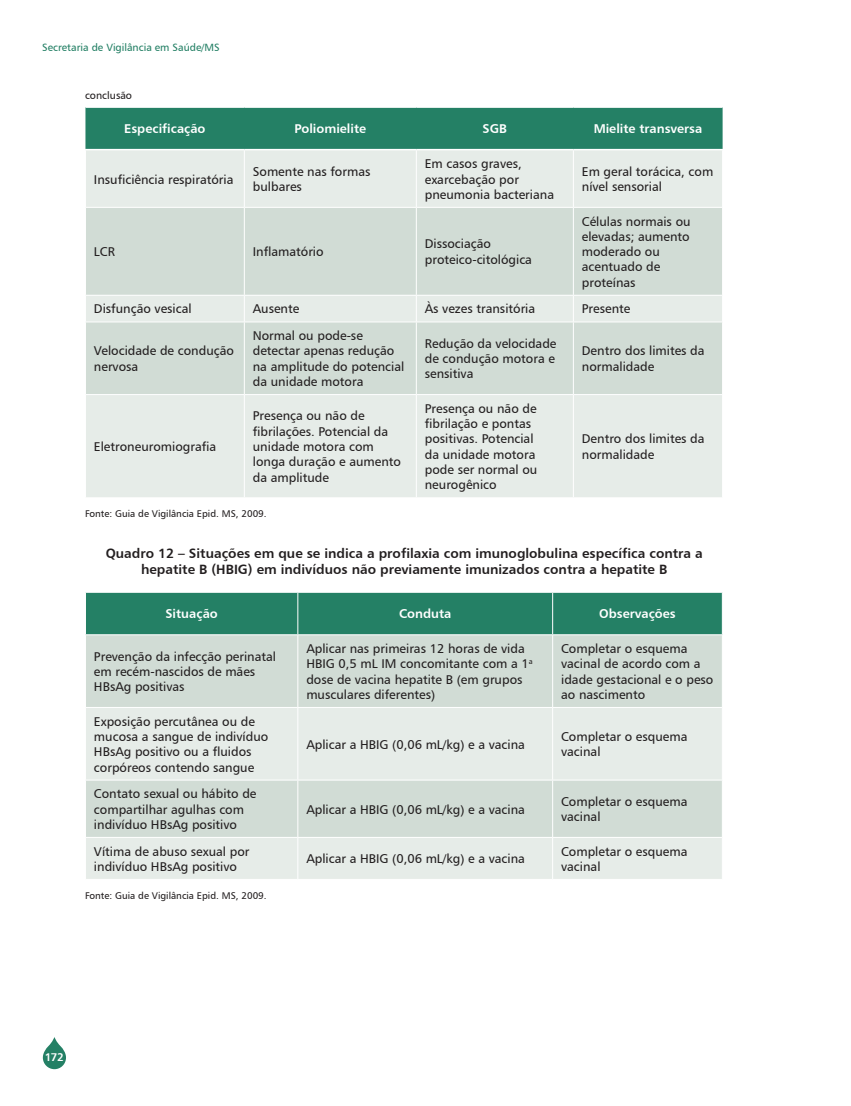
<style>
.page{position:relative;width:851px;height:1106px;background:#fff}
.page>*{position:absolute;margin:0;border:0;box-sizing:border-box;transform-origin:0 0}
.t1{font:13.5px/16.2px "Humanist 777 BT Bold B";color:#231f20;text-align:center}
.t2{font:12.75px/15.3px "Humanist 777 BT Roman B";color:#231f20}
.t3{font:12.75px "Humanist 777 BT Bold B";color:#fff}
.t4{font:11.25px "Humanist 777 BT Bold B";color:#fff}
.t5{font:10.5px "Humanist 777 BT Roman B";color:#248065}
.t6{font:10.5px "Humanist 777 BT Roman B";color:#231f20}
.t7{font:9.75px "Humanist 777 BT Roman B";color:#231f20}
</style>
<div class="page">
<svg style="left:43px;top:1037px;width:23px;height:32px"></svg>
<div style="left:85px;top:108px;width:637px;height:41px;background:#248065"></div>
<div style="left:86px;top:150px;width:636px;height:347px;background:#e6ece8"></div>
<svg style="left:86px;top:208px;width:636px;height:186px;background:#d4ded7"></svg>
<hr style="left:244px;top:150px;width:1px;height:57px;background:#fff">
<hr style="left:416px;top:150px;width:1px;height:57px;background:#fff">
<hr style="left:573px;top:150px;width:1px;height:57px;background:#fff">
<hr style="left:85px;top:207px;width:159px;height:1px;background:#fff">
<hr style="left:244px;top:207px;width:172px;height:1px;background:#fff">
<hr style="left:244px;top:208px;width:1px;height:87px;background:#fff">
<hr style="left:416px;top:207px;width:157px;height:1px;background:#fff">
<hr style="left:416px;top:208px;width:1px;height:87px;background:#fff">
<hr style="left:573px;top:207px;width:149px;height:1px;background:#fff">
<hr style="left:573px;top:208px;width:1px;height:87px;background:#fff">
<hr style="left:85px;top:295px;width:159px;height:1px;background:#fff">
<hr style="left:244px;top:295px;width:172px;height:1px;background:#fff">
<svg style="left:244px;top:296px;width:1px;height:25px"></svg>
<hr style="left:416px;top:295px;width:157px;height:1px;background:#fff">
<svg style="left:416px;top:296px;width:1px;height:25px"></svg>
<hr style="left:573px;top:295px;width:149px;height:1px;background:#fff">
<svg style="left:573px;top:296px;width:1px;height:25px"></svg>
<hr style="left:85px;top:321px;width:159px;height:1px;background:#fff">
<hr style="left:244px;top:321px;width:172px;height:1px;background:#fff">
<hr style="left:244px;top:322px;width:1px;height:72px;background:#fff">
<hr style="left:416px;top:321px;width:157px;height:1px;background:#fff">
<hr style="left:416px;top:322px;width:1px;height:72px;background:#fff">
<hr style="left:573px;top:321px;width:149px;height:1px;background:#fff">
<hr style="left:573px;top:322px;width:1px;height:72px;background:#fff">
<hr style="left:85px;top:394px;width:159px;height:1px;background:#fff">
<hr style="left:244px;top:394px;width:172px;height:1px;background:#fff">
<hr style="left:244px;top:395px;width:1px;height:102px;background:#fff">
<hr style="left:416px;top:394px;width:157px;height:1px;background:#fff">
<hr style="left:416px;top:395px;width:1px;height:102px;background:#fff">
<hr style="left:573px;top:394px;width:149px;height:1px;background:#fff">
<hr style="left:573px;top:395px;width:1px;height:102px;background:#fff">
<div style="left:86px;top:593px;width:635px;height:41px;background:#248065"></div>
<div style="left:86px;top:635px;width:635px;height:72px;background:#d1dcd5"></div>
<svg style="left:86px;top:708px;width:635px;height:171px;background:#dfe6e1"></svg>
<hr style="left:297px;top:592px;width:1px;height:42px;background:#fff">
<hr style="left:552px;top:592px;width:1px;height:42px;background:#fff">
<hr style="left:297px;top:635px;width:1px;height:72px;background:#fff">
<hr style="left:552px;top:635px;width:1px;height:72px;background:#fff">
<hr style="left:297px;top:708px;width:1px;height:71px;background:#fff">
<hr style="left:552px;top:708px;width:1px;height:71px;background:#fff">
<hr style="left:85px;top:779px;width:213px;height:1px;background:#fff">
<hr style="left:298px;top:779px;width:254px;height:1px;background:#fff">
<hr style="left:297px;top:780px;width:1px;height:57px;background:#fff">
<hr style="left:552px;top:779px;width:170px;height:1px;background:#fff">
<hr style="left:552px;top:780px;width:1px;height:57px;background:#fff">
<hr style="left:85px;top:837px;width:213px;height:1px;background:#fff">
<hr style="left:298px;top:837px;width:254px;height:1px;background:#fff">
<hr style="left:297px;top:837px;width:1px;height:42px;background:#fff">
<hr style="left:552px;top:837px;width:170px;height:1px;background:#fff">
<hr style="left:552px;top:837px;width:1px;height:42px;background:#fff">
<p class="t5" style="left:42px;top:40px;width:179px">Secretaria de Vigilância em Saúde/MS</p>
<p class="t6" style="left:85px;top:89px;width:48px">conclusão</p>
<p class="t3" style="left:124px;top:121px;width:83px">Especificação</p>
<p class="t3" style="left:294px;top:121px;width:73px">Poliomielite</p>
<p class="t3" style="left:482px;top:121px;width:26px">SGB</p>
<p class="t3" style="left:593px;top:121px;width:110px">Mielite transversa</p>
<p class="t2" style="left:94px;top:171px;width:141px">Insuficiência respiratória</p>
<p class="t2" style="left:253px;top:163px;width:119px">Somente nas formas bulbares</p>
<p class="t2" style="left:425px;top:156px;width:131px">Em casos graves, exarcebação por pneumonia bacteriana</p>
<p class="t2" style="left:581px;top:163px;width:133px">Em geral torácica, com nível sensorial</p>
<p class="t2" style="left:94px;top:244px;width:22px">LCR</p>
<p class="t2" style="left:253px;top:244px;width:72px">Inflamatório</p>
<p class="t2" style="left:425px;top:236px;width:109px">Dissociação proteico-citológica</p>
<p class="t2" style="left:581px;top:213px;width:110px">Células normais ou elevadas; aumento moderado ou acentuado de proteínas</p>
<p class="t2" style="left:94px;top:301px;width:99px">Disfunção vesical</p>
<p class="t2" style="left:253px;top:301px;width:48px">Ausente</p>
<p class="t2" style="left:425px;top:301px;width:112px">Às vezes transitória</p>
<p class="t2" style="left:581px;top:301px;width:50px">Presente</p>
<p class="t2" style="left:94px;top:343px;width:141px">Velocidade de condução nervosa</p>
<p class="t2" style="left:253px;top:328px;width:153px">Normal ou pode-se detectar apenas redução na amplitude do potencial da unidade motora</p>
<p class="t2" style="left:425px;top:335px;width:133px">Redução da velocidade de condução motora e sensitiva</p>
<p class="t2" style="left:581px;top:343px;width:124px">Dentro dos limites da normalidade</p>
<p class="t2" style="left:94px;top:439px;width:124px">Eletroneuromiografia</p>
<p class="t2" style="left:253px;top:408px;width:150px">Presença ou não de fibrilações. Potencial da unidade motora com longa duração e aumento da amplitude</p>
<p class="t2" style="left:425px;top:400px;width:114px">Presença ou não de fibrilação e pontas positivas. Potencial da unidade motora pode ser normal ou neurogênico</p>
<p class="t2" style="left:581px;top:431px;width:124px">Dentro dos limites da normalidade</p>
<p class="t7" style="left:85px;top:508px;width:183px">Fonte: Guia de Vigilância Epid. MS, 2009.</p>
<p class="t1" style="left:106px;top:545px;width:598px">Quadro 12 – Situações em que se indica a profilaxia com imunoglobulina específica contra a hepatite B (HBIG) em indivíduos não previamente imunizados contra a hepatite B</p>
<p class="t3" style="left:165px;top:606px;width:54px">Situação</p>
<p class="t3" style="left:399px;top:606px;width:54px">Conduta</p>
<p class="t3" style="left:599px;top:606px;width:78px">Observações</p>
<p class="t2" style="left:94px;top:648px;width:184px">Prevenção da infecção perinatal em recém-nascidos de mães<br>HBsAg positivas</p>
<p class="t2" style="left:306px;top:640px;width:228px">Aplicar nas primeiras 12 horas de vida HBIG 0,5 mL IM concomitante com a 1<sup>a </sup>dose de vacina hepatite B (em grupos musculares diferentes)</p>
<p class="t2" style="left:561px;top:640px;width:154px">Completar o esquema vacinal de acordo com a idade gestacional e o peso ao nascimento</p>
<p class="t2" style="left:94px;top:713px;width:176px">Exposição percutânea ou de mucosa a sangue de indivíduo<br>HBsAg positivo ou a fluidos corpóreos contendo sangue</p>
<p class="t2" style="left:306px;top:736px;width:220px">Aplicar a HBIG (0,06 mL/kg) e a vacina</p>
<p class="t2" style="left:561px;top:728px;width:128px">Completar o esquema vacinal</p>
<p class="t2" style="left:94px;top:786px;width:164px">Contato sexual ou hábito de compartilhar agulhas com indivíduo HBsAg positivo</p>
<p class="t2" style="left:306px;top:801px;width:220px">Aplicar a HBIG (0,06 mL/kg) e a vacina</p>
<p class="t2" style="left:561px;top:793px;width:128px">Completar o esquema vacinal</p>
<p class="t2" style="left:94px;top:843px;width:157px">Vítima de abuso sexual por indivíduo HBsAg positivo</p>
<p class="t2" style="left:306px;top:851px;width:220px">Aplicar a HBIG (0,06 mL/kg) e a vacina</p>
<p class="t2" style="left:561px;top:843px;width:128px">Completar o esquema vacinal</p>
<p class="t7" style="left:85px;top:889px;width:183px">Fonte: Guia de Vigilância Epid. MS, 2009.</p>
<p class="t4" style="left:45px;top:1049px;width:20px">172</p>
</div>
